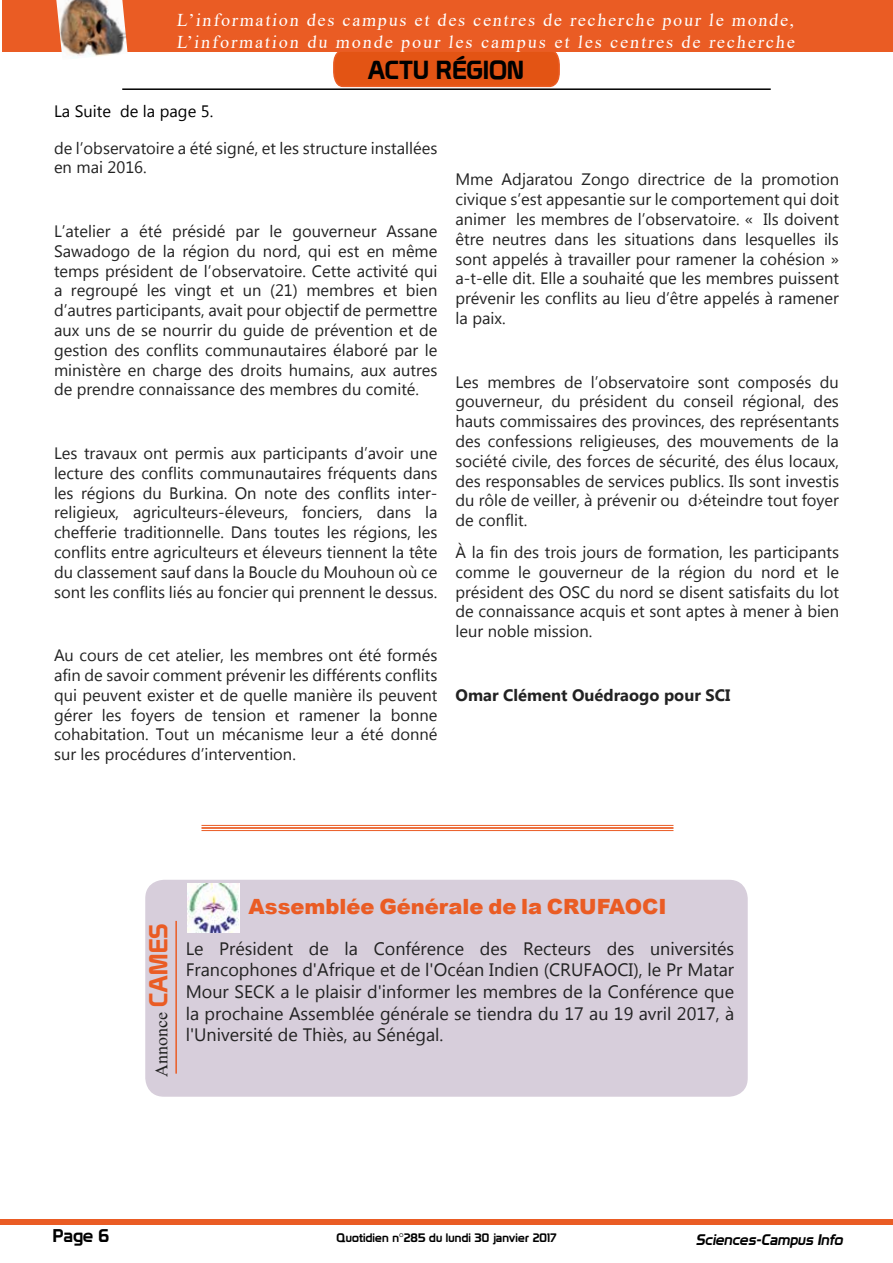
<style>
.page{position:relative;width:893px;height:1263px;background:#fff}
.page>*{position:absolute;margin:0;border:0;box-sizing:border-box;transform-origin:0 0}
.t1{font:25.5px "Prototype";color:#000}
.t2{font:900 21px "Arial";color:#ea5c24}
.t3{font:18px/21.6px "Myanmar Text";color:#222;text-align:justify}
.t4{font:18px/21.6px "Times New Roman";letter-spacing:.105em;color:#fff}
.t5{font:18px "Times New Roman";color:#222}
.t6{font:18px "Prototype";color:#000}
.t7{font:16.5px/19.8px "Myanmar Text";color:#222;text-align:justify}
.t8{font:700 16.5px "Myanmar Text";color:#222}
.t9{font:16.5px "Myanmar Text";color:#000}
.t10{font:italic 15px "Prototype";color:#000}
.t11{font:12px "Prototype";letter-spacing:.01em;color:#000}
.s1{font-family:"Prototype";font-size:25.5px;color:#ea5c24}
</style>
<div class="page">
<div style="left:1px;top:1219px;width:892px;height:6px;background:#ea5c24"></div>
<hr style="left:122px;top:88px;width:649px;height:2px;background:#000">
<div style="left:2px;top:0;width:891px;height:51px;background:#ea5c24"></div>
<img style="left:56px;top:0;width:72px;height:58px">
<svg style="left:332px;top:51px;width:229px;height:37px;background:#e45c1f"></svg>
<hr style="left:201px;top:825px;width:472px;height:1px;background:#ea5c24">
<hr style="left:201px;top:827px;width:472px;height:2px;background:#ea5c24">
<hr style="left:201px;top:830px;width:472px;height:1px;background:#ea5c24">
<div style="left:146px;top:880px;width:601px;height:216px;background:#d7cedb;border-radius:18px"></div>
<div style="left:145px;top:880px;width:603px;height:217px;border:2px solid #c2b4c8;border-radius:18px"></div>
<hr style="left:175px;top:921px;width:2px;height:153px;background:#ea5c24">
<img style="left:187px;top:883px;width:53px;height:49px">
<p class="t4" style="left:176px;top:9px;width:622px">L’information des campus et des centres de recherche pour le monde,<br>L’information du monde pour les campus et les centres de recherche</p>
<h1 class="t1" style="left:367px;top:54px;width:158px">ACTU RÉGION</h1>
<p class="t9" style="left:54px;top:101px;width:161px">La Suite de la page 5.</p>
<p class="t7" style="left:54px;top:138px;width:385px">de l’observatoire a été signé, et les structure installées en mai 2016.</p>
<p class="t7" style="left:54px;top:221px;width:385px">L’atelier a été présidé par le gouverneur Assane Sawadogo de la région du nord, qui est en même temps président de l’observatoire. Cette activité qui a regroupé les vingt et un (21) membres et bien d’autres participants, avait pour objectif de permettre aux uns de se nourrir du guide de prévention et de gestion des conflits communautaires élaboré par le ministère en charge des droits humains, aux autres de prendre connaissance des membres du comité.</p>
<p class="t7" style="left:54px;top:443px;width:385px">Les travaux ont permis aux participants d’avoir une lecture des conflits communautaires fréquents dans les régions du Burkina. On note des conflits inter&shy;religieux, agriculteurs-éleveurs, fonciers, dans la chefferie traditionnelle. Dans toutes les régions, les conflits entre agriculteurs et éleveurs tiennent la tête du classement sauf dans la Boucle du Mouhoun où ce sont les conflits liés au foncier qui prennent le dessus.</p>
<p class="t7" style="left:54px;top:646px;width:385px">Au cours de cet atelier, les membres ont été formés afin de savoir comment prévenir les différents conflits qui peuvent exister et de quelle manière ils peuvent gérer les foyers de tension et ramener la bonne cohabitation. Tout un mécanisme leur a été donné sur les procédures d’intervention.</p>
<p class="t7" style="left:455px;top:170px;width:385px">Mme Adjaratou Zongo directrice de la promotion civique s’est appesantie sur le comportement qui doit animer les membres de l’observatoire. « Ils doivent être neutres dans les situations dans lesquelles ils sont appelés à travailler pour ramener la cohésion » a-t-elle dit. Elle a souhaité que les membres puissent prévenir les conflits au lieu d’être appelés à ramener la paix.</p>
<p class="t7" style="left:455px;top:372px;width:385px">Les membres de l’observatoire sont composés du gouverneur, du président du conseil régional, des hauts commissaires des provinces, des représentants des confessions religieuses, des mouvements de la société civile, des forces de sécurité, des élus locaux, des responsables de services publics. Ils sont investis du rôle de veiller, à prévenir ou d›éteindre tout foyer de conflit.</p>
<p class="t7" style="left:455px;top:542px;width:385px">À la fin des trois jours de formation, les participants comme le gouverneur de la région du nord et le président des OSC du nord se disent satisfaits du lot de connaissance acquis et sont aptes à mener à bien leur noble mission.</p>
<p class="t8" style="left:455px;top:685px;width:276px">Omar Clément Ouédraogo pour SCI</p>
<p class="t5" style="left:149px;top:1077px;width:155px;rotate:-90deg">Annonce <span class="s1">CAMES</span></p>
<p class="t2" style="left:249px;top:891px;width:420px">Assemblée Générale de la CRUFAOCI</p>
<p class="t3" style="left:186px;top:938px;width:550px">Le Président de la Conférence des Recteurs des universités Francophones d'Afrique et de l'Océan Indien (CRUFAOCI), le Pr Matar Mour SECK a le plaisir d'informer les membres de la Conférence que la prochaine Assemblée générale se tiendra du 17 au 19 avril 2017, à l'Université de Thiès, au Sénégal.</p>
<p class="t6" style="left:53px;top:1225px;width:58px">Page 6</p>
<p class="t11" style="left:336px;top:1230px;width:222px">Quotidien n°285 du lundi 30 janvier 2017</p>
<p class="t10" style="left:696px;top:1231px;width:152px">Sciences-Campus Info</p>
</div>
